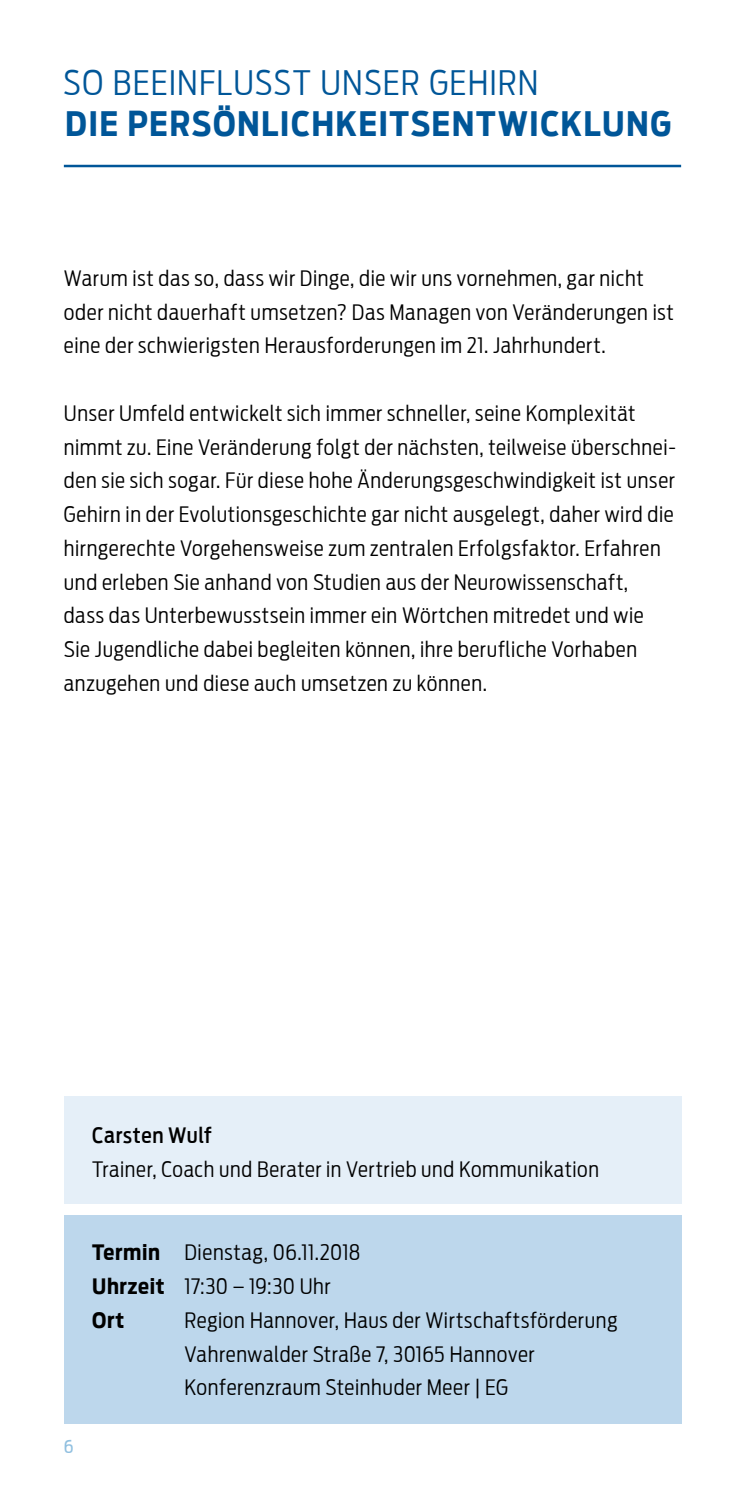
<style>
.page{position:relative;width:745px;height:1489px;background:#fff}
.page>*{position:absolute;margin:0;border:0;box-sizing:border-box;transform-origin:0 0}
.t1{font:700 33.75px "Antenna Cond";letter-spacing:.04em;color:#005698}
.t2{font:300 33.75px "Antenna Cond";letter-spacing:.035em;color:#005698}
.t3{font:300 21.25px/33.8px "Antenna Cond";letter-spacing:.03em;color:#000}
.t4{font:500 21.25px "Antenna Cond";letter-spacing:.03em;color:#000}
.t5{font:17.5px "Antenna Cond";color:#91c0e0}
.s1{font-weight:700}
</style>
<div class="page">
<hr style="left:64px;top:165px;width:616px;height:2px;background:#005698">
<div style="left:64px;top:1214px;width:616px;height:209px;background:#bdd7ec"></div>
<div style="left:64px;top:1096px;width:616px;height:107px;background:#e5eff8"></div>
<h1 class="t2" style="left:63px;top:63px;width:476px">SO BEEINFLUSST UNSER GEHIRN</h1>
<h1 class="t1" style="left:65px;top:103px;width:607px">DIE PERSÖNLICHKEITSENTWICKLUNG</h1>
<p class="t3" style="left:64px;top:261px;width:611px">Warum ist das so, dass wir Dinge, die wir uns vornehmen, gar nicht oder nicht dauerhaft umsetzen? Das Managen von Veränderungen ist eine der schwierigsten Herausforderungen im 21. Jahrhundert.</p>
<p class="t3" style="left:64px;top:396px;width:613px">Unser Umfeld entwickelt sich immer schneller, seine Komplexität nimmt zu. Eine Veränderung folgt der nächsten, teilweise überschnei&shy;den sie sich sogar. Für diese hohe Änderungsgeschwindigkeit ist unser Gehirn in der Evolutionsgeschichte gar nicht ausgelegt, daher wird die hirngerechte Vorgehensweise zum zentralen Erfolgsfaktor. Erfahren und erleben Sie anhand von Studien aus der Neurowissenschaft,<br>dass das Unterbewusstsein immer ein Wörtchen mitredet und wie<br>Sie Jugendliche dabei begleiten können, ihre berufliche Vorhaben anzugehen und diese auch umsetzen zu können.</p>
<p class="t4" style="left:92px;top:1122px;width:121px">Carsten Wulf</p>
<p class="t3" style="left:92px;top:1151px;width:508px">Trainer, Coach und Berater in Vertrieb und Kommunikation</p>
<p class="t5" style="left:64px;top:1436px;width:11px">6</p>
<p class="t3" style="left:92px;top:1235px;width:269px"><span class="s1">Termin</span> Dienstag, 06.11.2018<br><span class="s1">Uhrzeit</span> 17:30 – 19:30 Uhr<br><span class="s1">Ort</span></p>
<p class="t3" style="left:184px;top:1303px;width:434px">Region Hannover, Haus der Wirtschaftsförderung<br>Vahrenwalder Straße 7, 30165 Hannover<br>Konferenzraum Steinhuder Meer | EG</p>
</div>
